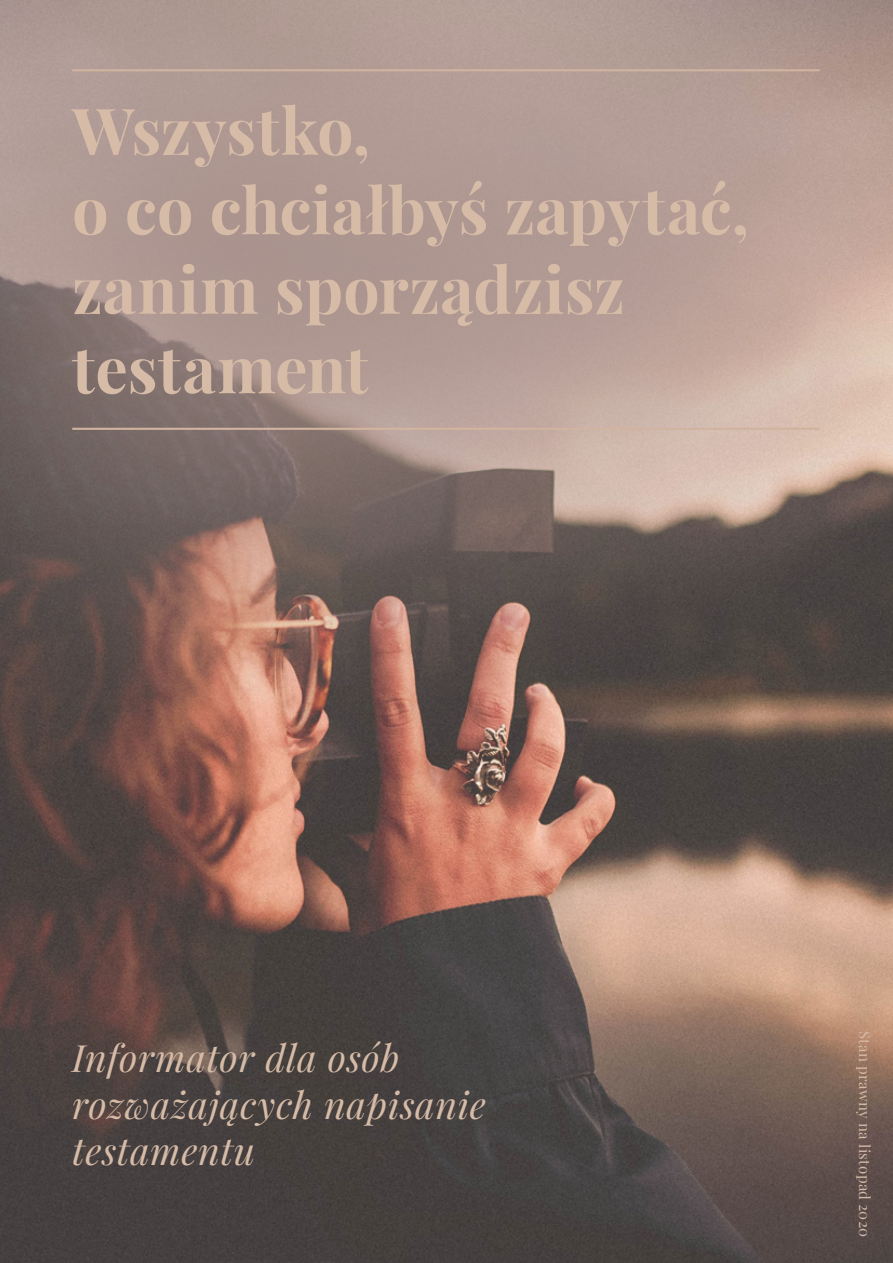
<style>
.page{position:relative;width:893px;height:1263px;background:#fff}
.page>*{position:absolute;margin:0;border:0;box-sizing:border-box;transform-origin:0 0}
.t1{font:700 64.5px/79.5px "Playfair Display";color:#d6bba7}
.t2{font:italic 37.5px/46.5px "Playfair Display";letter-spacing:.015em;color:#d6bba7}
.t3{font:15px "Playfair Display";letter-spacing:.025em;color:#d6bba7}
</style>
<div class="page">
<img style="left:0;top:817px;width:893px;height:446px">
<div style="left:0;top:0;width:893px;height:817px;background:#a38c86;opacity:.9"></div>
<hr style="left:72px;top:428px;width:748px;height:2px;background:#d1b49f">
<hr style="left:72px;top:69px;width:748px;height:2px;background:#d1b49f">
<p class="t1" style="left:72px;top:91px;width:678px">Wszystko,<br>o co chciałbyś zapytać, zanim sporządzisz testament</p>
<p class="t2" style="left:72px;top:1034px;width:329px">Informator dla osób</p>
<p class="t2" style="left:72px;top:1081px;width:415px">rozważających napisanie testamentu</p>
<p class="t3" style="left:874px;top:1030px;width:208px;rotate:90deg">Stan prawny na listopad 2020</p>
</div>
